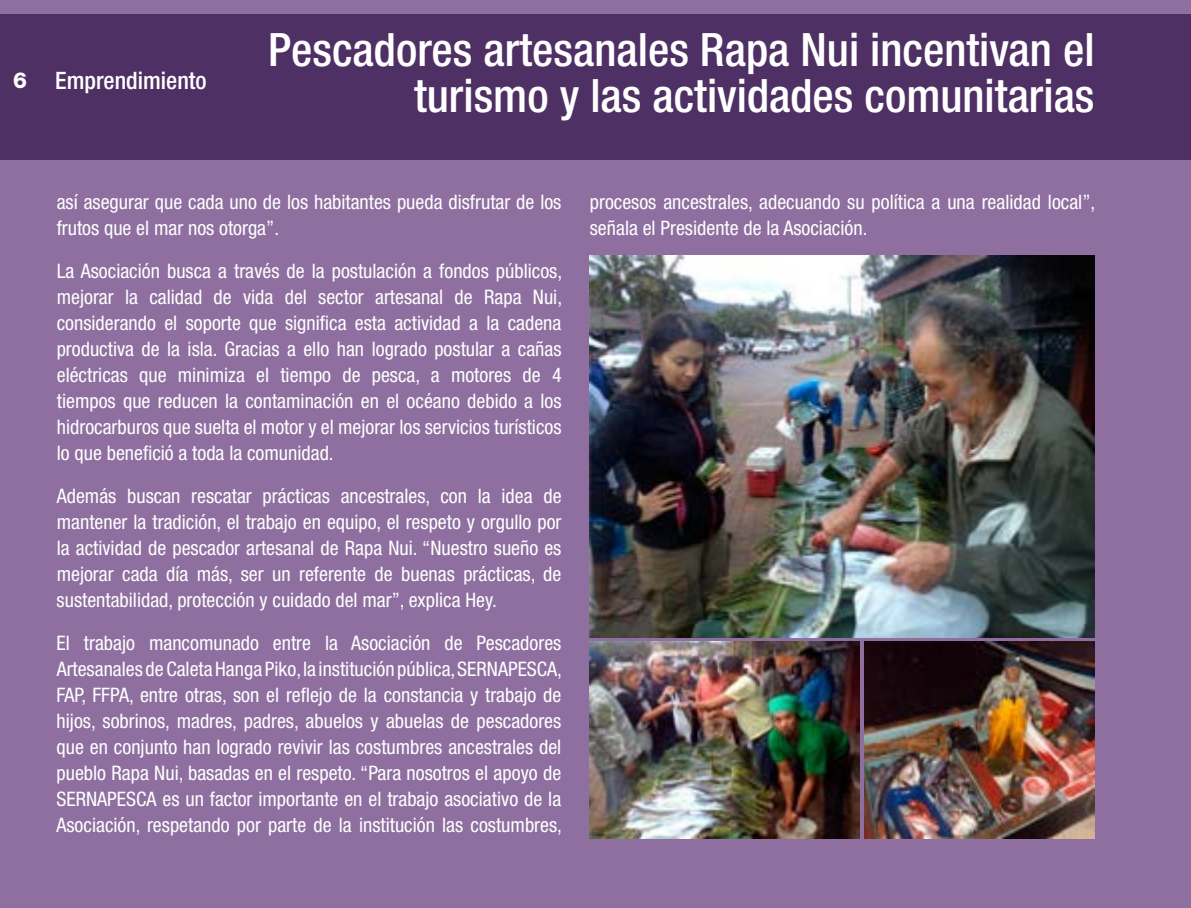
<style>
.page{position:relative;width:1191px;height:908px;background:#fff}
.page>*{position:absolute;margin:0;border:0;box-sizing:border-box;transform-origin:0 0}
.t1{font:500 condensed 46px/46px "Helvetica Neue";color:#fff;text-align:right}
.t2{font:500 condensed 24px "Helvetica Neue";color:#fff}
.t3{font:condensed 20px/26px "Helvetica Neue";color:#fff;text-align:justify}
.s1{font-weight:800;font-stretch:normal;font-size:22px}
</style>
<div class="page">
<div style="left:0;top:0;width:1191px;height:907px;background:#8e6fa0"></div>
<hr style="left:1190px;top:0;width:1px;height:907px;background:#9cc253">
<img style="left:590px;top:641px;width:269px;height:197px">
<img style="left:864px;top:641px;width:230px;height:197px">
<div style="left:0;top:0;width:1191px;height:160px;background:#4f3064"></div>
<img style="left:590px;top:255px;width:504px;height:382px">
<div style="left:0;top:0;width:1191px;height:14px;background:#8e6fa0"></div>
<p class="t2" style="left:13px;top:66px;width:195px"><span class="s1">6</span> Emprendimiento</p>
<h1 class="t1" style="left:268px;top:26px;width:827px">Pescadores artesanales Rapa Nui incentivan el turismo y las actividades comunitarias</h1>
<p class="t3" style="left:57px;top:188px;width:506px">así asegurar que cada uno de los habitantes pueda disfrutar de los frutos que el mar nos otorga”.</p>
<p class="t3" style="left:57px;top:257px;width:507px">La Asociación busca a través de la postulación a fondos públicos, mejorar la calidad de vida del sector artesanal de Rapa Nui, considerando el soporte que significa esta actividad a la cadena productiva de la isla. Gracias a ello han logrado postular a cañas eléctricas que minimiza el tiempo de pesca, a motores de 4 tiempos que reducen la contaminación en el océano debido a los hidrocarburos que suelta el motor y el mejorar los servicios turísticos lo que benefició a toda la comunidad.</p>
<p class="t3" style="left:57px;top:482px;width:506px">Además buscan rescatar prácticas ancestrales, con la idea de mantener la tradición, el trabajo en equipo, el respeto y orgullo por la actividad de pescador artesanal de Rapa Nui. “Nuestro sueño es mejorar cada día más, ser un referente de buenas prácticas, de sustentabilidad, protección y cuidado del mar”, explica Hey.</p>
<p class="t3" style="left:56px;top:629px;width:507px">El trabajo mancomunado entre la Asociación de Pescadores Artesanales de CaletaHanga Piko,la institución pública,SERNAPESCA, FAP, FFPA, entre otras, son el reflejo de la constancia y trabajo de hijos, sobrinos, madres, padres, abuelos y abuelas de pescadores que en conjunto han logrado revivir las costumbres ancestrales del pueblo Rapa Nui, basadas en el respeto. “Para nosotros el apoyo de SERNAPESCA es un factor importante en el trabajo asociativo de la Asociación, respetando por parte de la institución las costumbres,</p>
<p class="t3" style="left:590px;top:188px;width:507px">procesos ancestrales, adecuando su política a una realidad local”, señala el Presidente de la Asociación.</p>
</div>
